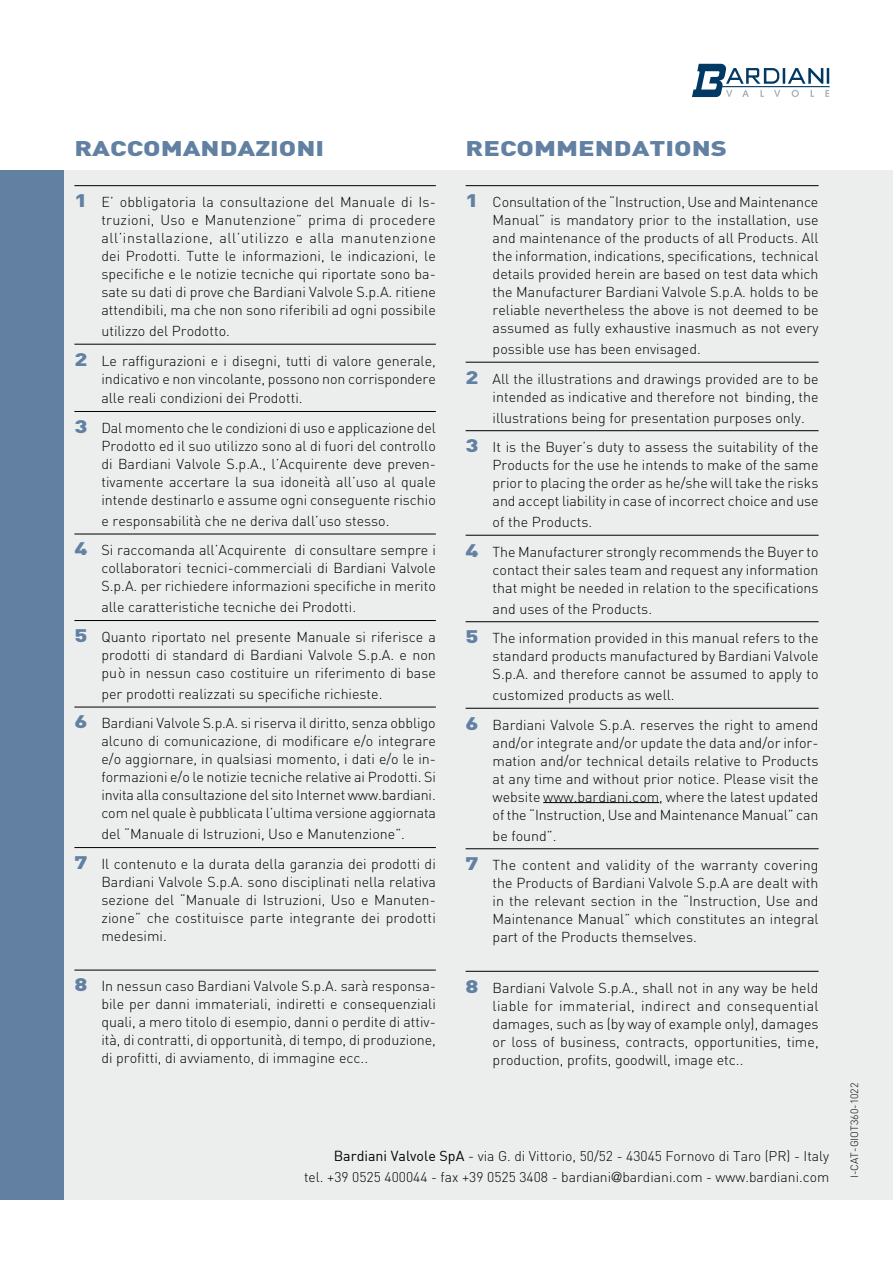
<style>
.page{position:relative;width:893px;height:1263px;background:#fff}
.page>*{position:absolute;margin:0;border:0;box-sizing:border-box;transform-origin:0 0}
.t1{font:900 21px "DIN";color:#6180a2;scale:1.3 1}
.t2{font:300 14.25px/18px "DIN";color:#000;text-align:justify}
.t3{font:300 13.95px/21px "DIN";color:#000;text-align:right}
.t4{font:300 10.5px "DIN";color:#000}
.s1{font-weight:900;font-size:18px;color:#6180a2}
.s2{font-weight:400;font-size:14.25px}
.s3{font-size:14.25px}
.s4{font-family:"Helvetica Neue"}
</style>
<div class="page">
<svg style="left:692px;top:64px;width:138px;height:33px"></svg>
<div style="left:0;top:170px;width:893px;height:1029px;background:#eceded"></div>
<div style="left:0;top:170px;width:64px;height:1029px;background:#6180a2"></div>
<hr style="left:466px;top:185px;width:353px;height:1px;background:#000">
<hr style="left:466px;top:362px;width:353px;height:1px;background:#000">
<hr style="left:466px;top:430px;width:353px;height:1px;background:#000">
<hr style="left:466px;top:535px;width:353px;height:1px;background:#000">
<hr style="left:466px;top:621px;width:353px;height:1px;background:#000">
<hr style="left:466px;top:708px;width:353px;height:1px;background:#000">
<hr style="left:543px;top:802px;width:116px;height:1px;background:#000">
<hr style="left:466px;top:848px;width:353px;height:1px;background:#000">
<hr style="left:466px;top:971px;width:353px;height:1px;background:#000">
<hr style="left:74px;top:185px;width:362px;height:1px;background:#000">
<hr style="left:74px;top:344px;width:362px;height:1px;background:#000">
<hr style="left:74px;top:411px;width:362px;height:1px;background:#000">
<hr style="left:74px;top:534px;width:362px;height:1px;background:#000">
<hr style="left:74px;top:620px;width:362px;height:1px;background:#000">
<hr style="left:74px;top:707px;width:362px;height:1px;background:#000">
<hr style="left:74px;top:847px;width:362px;height:1px;background:#000">
<hr style="left:74px;top:970px;width:362px;height:1px;background:#000">
<p class="t1" style="left:74px;top:134px;width:194px">RACCOMANDAZIONI</p>
<p class="t2" style="left:101px;top:193px;width:336px;text-indent:-27px"><span class="s1">1</span> E’ obbligatoria la consultazione del Manuale di Is&shy;truzioni, Uso e Manutenzione” prima di procedere all’installazione, all’utilizzo e alla manutenzione dei Prodotti. Tutte le informazioni, le indicazioni, le specifiche e le notizie tecniche qui riportate sono ba&shy;sate su dati di prove che Bardiani Valvole S.p.A. ritiene attendibili, ma che non sono riferibili ad ogni possibile</p>
<p class="t2" style="left:101px;top:322px;width:130px">utilizzo del Prodotto.</p>
<p class="t2" style="left:74px;top:351px;width:363px;text-align:right"><span class="s1">2</span> Le raffigurazioni e i disegni, tutti di valore generale, indicativo e non vincolante, possono non corrispondere</p>
<p class="t2" style="left:101px;top:389px;width:203px">alle reali condizioni dei Prodotti.</p>
<p class="t2" style="left:101px;top:419px;width:336px;text-indent:-27px"><span class="s1">3</span> Dal momento che le condizioni di uso e applicazione del Prodotto ed il suo utilizzo sono al di fuori del controllo di Bardiani Valvole S.p.A., l’Acquirente deve preven&shy;tivamente accertare la sua idoneità all’uso al quale intende destinarlo e assume ogni conseguente rischio</p>
<p class="t2" style="left:101px;top:512px;width:290px">e responsabilità che ne deriva dall’uso stesso.</p>
<p class="t2" style="left:101px;top:541px;width:336px;text-indent:-27px"><span class="s1">4</span> Si raccomanda all’Acquirente di consultare sempre i collaboratori tecnici-commerciali di Bardiani Valvole S.p.A. per richiedere informazioni specifiche in merito</p>
<p class="t2" style="left:101px;top:598px;width:256px">alle caratteristiche tecniche dei Prodotti.</p>
<p class="t2" style="left:101px;top:628px;width:336px;text-indent:-27px"><span class="s1">5</span> Quanto riportato nel presente Manuale si riferisce a prodotti di standard di Bardiani Valvole S.p.A. e non può in nessun caso costituire un riferimento di base</p>
<p class="t2" style="left:101px;top:685px;width:283px">per prodotti realizzati su specifiche richieste.</p>
<p class="t2" style="left:101px;top:714px;width:336px;text-indent:-27px"><span class="s1">6</span> Bardiani Valvole S.p.A. si riserva il diritto, senza obbligo alcuno di comunicazione, di modificare e/o integrare e/o aggiornare, in qualsiasi momento, i dati e/o le in&shy;formazioni e/o le notizie tecniche relative ai Prodotti. Si invita alla consultazione del sito Internet www.bardiani. com nel quale è pubblicata l’ultima versione aggiornata</p>
<p class="t2" style="left:101px;top:825px;width:305px">del “Manuale di Istruzioni, Uso e Manutenzione”.</p>
<p class="t2" style="left:101px;top:855px;width:336px;text-indent:-27px"><span class="s1">7</span> Il contenuto e la durata della garanzia dei prodotti di Bardiani Valvole S.p.A. sono disciplinati nella relativa sezione del “Manuale di Istruzioni, Uso e Manuten&shy;zione” che costituisce parte integrante dei prodotti medesimi.</p>
<p class="t2" style="left:101px;top:977px;width:336px;text-indent:-27px"><span class="s1">8</span> In nessun caso Bardiani Valvole S.p.A. sarà responsa&shy;bile per danni immateriali, indiretti e consequenziali quali, a mero titolo di esempio, danni o perdite di attiv&shy;ità, di contratti, di opportunità, di tempo, di produzione, di profitti, di avviamento, di immagine ecc..</p>
<p class="t1" style="left:466px;top:134px;width:203px">RECOMMENDATIONS</p>
<p class="t2" style="left:493px;top:193px;width:327px;text-indent:-27px"><span class="s1">1</span> Consultation of the “Instruction, Use and Maintenance Manual” is mandatory prior to the installation, use and maintenance of the products of all Products. All the information, indications, specifications, technical details provided herein are based on test data which the Manufacturer Bardiani Valvole S.p.A. holds to be reliable nevertheless the above is not deemed to be assumed as fully exhaustive inasmuch as not every</p>
<p class="t2" style="left:493px;top:340px;width:210px">possible use has been envisaged.</p>
<p class="t2" style="left:466px;top:369px;width:354px;text-align:right"><span class="s1">2</span> All the illustrations and drawings provided are to be intended as indicative and therefore not binding, the</p>
<p class="t2" style="left:493px;top:408px;width:314px">illustrations being for presentation purposes only.</p>
<p class="t2" style="left:493px;top:438px;width:328px;text-indent:-27px"><span class="s1">3</span> It is the Buyer’s duty to assess the suitability of the Products for the use he intends to make of the same prior to placing the order as he/she will take the risks and accept liability in case of incorrect choice and use</p>
<p class="t2" style="left:493px;top:513px;width:101px">of the Products.</p>
<p class="t2" style="left:493px;top:542px;width:327px;text-indent:-27px"><span class="s1">4</span> The Manufacturer strongly recommends the Buyer to contact their sales team and request any information that might be needed in relation to the specifications</p>
<p class="t2" style="left:493px;top:599px;width:161px">and uses of the Products.</p>
<p class="t2" style="left:493px;top:629px;width:327px;text-indent:-27px"><span class="s1">5</span> The information provided in this manual refers to the standard products manufactured by Bardiani Valvole S.p.A. and therefore cannot be assumed to apply to</p>
<p class="t2" style="left:493px;top:686px;width:184px">customized products as well.</p>
<p class="t2" style="left:493px;top:715px;width:327px;text-indent:-27px"><span class="s1">6</span> Bardiani Valvole S.p.A. reserves the right to amend and/or integrate and/or update the data and/or infor&shy;mation and/or technical details relative to Products at any time and without prior notice. Please visit the website www.bardiani.com, where the latest updated of the “Instruction, Use and Maintenance Manual” can</p>
<p class="t2" style="left:493px;top:826px;width:65px">be found”.</p>
<p class="t2" style="left:493px;top:856px;width:327px;text-indent:-27px"><span class="s1">7</span> The content and validity of the warranty covering the Products of Bardiani Valvole S.p.A are dealt with in the relevant section in the “Instruction, Use and Maintenance Manual” which constitutes an integral part of the Products themselves.</p>
<p class="t2" style="left:493px;top:978px;width:328px;text-indent:-27px"><span class="s1">8</span> Bardiani Valvole S.p.A., shall not in any way be held liable for immaterial, indirect and consequential damages, such as (by way of example only), damages or loss of business, contracts, opportunities, time, production, profits, goodwill, image etc..</p>
<p class="t3" style="left:304px;top:1145px;width:527px"><span class="s2">Bardiani Valvole SpA</span> <span class="s3">-</span> via G. di Vittorio, 50/52 - 43045 Fornovo di Taro (PR) - Italy<br>tel. +39 0525 400044 - fax +39 0525 3408 - bardiani<span class="s4">@</span>bardiani.com - www.bardiani.com</p>
<p class="t4" style="left:848px;top:1178px;width:97px;rotate:-90deg">I-CAT-GIOT360-1022</p>
</div>
